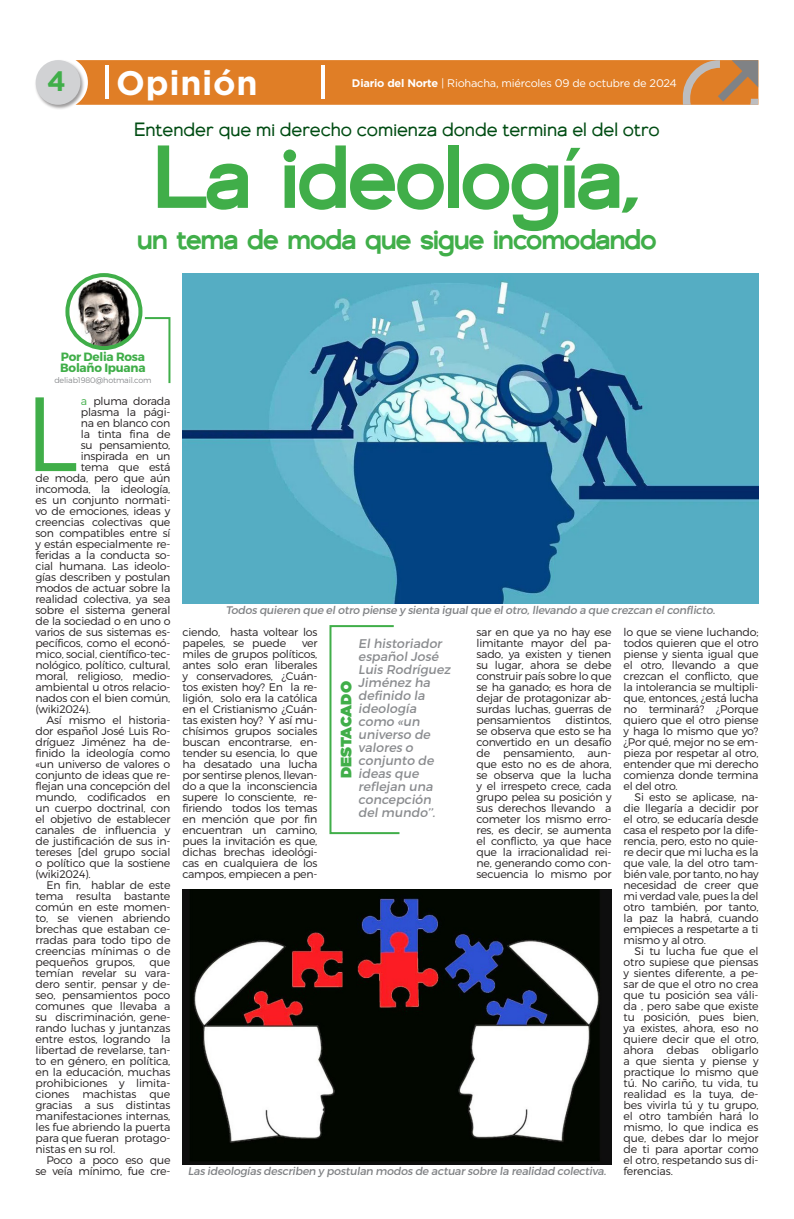
<style>
.page{position:relative;width:794px;height:1219px;background:#fff}
.page>*{position:absolute;margin:0;border:0;box-sizing:border-box;transform-origin:0 0}
.Capitular{font:105.3px "Trueno Lt";color:#40ae49}
.Título_medio_34pt{font:500 88px "Genova";letter-spacing:-.02em;color:#40ae49}
.Capitular-2{font:700 34px "Gotham";letter-spacing:.02em;color:#fff}
.Título_medio_34pt-2{font:500 28.1px "Genova";letter-spacing:-.03em;color:#40ae49}
.Capitular-3{font:700 28px "Gotham";color:#40ae49}
.Antetitulo{font:19px "Genova";color:#004c13}
.Destacado_Segoe_Bold{font:900 15px "Gotham";color:#40ae49}
.Destacado{font:12.6px/13px "Trueno Rg It";color:#8a8c8f}
.Pie_de_foto_Carita{font:12px/11px "Trueno Bd";letter-spacing:-.02em;color:#40ae49}
.Texto{font:11px/11px "Trueno Lt";letter-spacing:-.02em;color:#231f20;text-align:justify}
.Capitular-4{font:11px "Trueno Lt";letter-spacing:-.02em;color:#231f20}
.Pié_de_foto{font:11px "Trueno Rg It";letter-spacing:-.02em;color:#808285}
.Texto-2{font:11px "Gotham";letter-spacing:-.02em;color:#fff}
.Pié_de_foto-2{font:8px "Trueno Lt";letter-spacing:-.02em;color:#8a8c8f}
.s1{font-weight:700}
.s2{color:#40ae49}
</style>
<div class="page">
<svg style="left:85px;top:60px;width:673px;height:45px;background:#dd802c"></svg>
<div style="left:35px;top:59px;width:50px;height:51px;background:#231f20;opacity:.45"></div>
<div style="left:36px;top:60px;width:44px;height:45px;background:#d1d2d4;border-radius:50%"></div>
<hr style="left:105px;top:66px;width:4px;height:33px;background:#fff">
<hr style="left:322px;top:66px;width:3px;height:33px;background:#fff">
<img style="left:70px;top:277px;width:70px;height:71px">
<div style="left:65px;top:273px;width:77px;height:77px;border:4px solid #40ae49;border-radius:50%"></div>
<svg style="left:144px;top:317px;width:27px;height:67px"></svg>
<img style="left:182px;top:273px;width:576px;height:330px">
<img style="left:182px;top:889px;width:429px;height:275px">
<svg style="left:329px;top:625px;width:71px;height:210px"></svg>
<p class="Capitular-2" style="left:116px;top:61px;width:143px">Opinión</p>
<p class="Capitular-3" style="left:47px;top:62px;width:20px">4</p>
<p class="Texto-2" style="left:352px;top:76px;width:326px"><span class="s1">Diario del Norte</span> | Riohacha, miércoles 09 de octubre de 2024</p>
<p class="Antetitulo" style="left:134px;top:119px;width:527px">Entender que mi derecho comienza donde termina el del otro</p>
<p class="Título_medio_34pt" style="left:153px;top:124px;width:488px">La ideología,</p>
<p class="Título_medio_34pt-2" style="left:137px;top:223px;width:521px">un tema de moda que sigue incomodando</p>
<p class="Pie_de_foto_Carita" style="left:60px;top:351px;width:87px">Por Delia Rosa<br>Bolaño Ipuana</p>
<p class="Pié_de_foto-2" style="left:54px;top:375px;width:99px">deliab1980@hotmail.com</p>
<p class="Capitular" style="left:24px;top:369px;width:56px">L</p>
<p class="Capitular-4" style="left:81px;top:394px;width:91px"><span class="s2">a</span> pluma dorada</p>
<p class="Capitular-4" style="left:81px;top:405px;width:91px">plasma la pági-</p>
<p class="Capitular-4" style="left:81px;top:416px;width:91px">na en blanco con</p>
<p class="Capitular-4" style="left:81px;top:427px;width:91px">la tinta fina de</p>
<p class="Capitular-4" style="left:81px;top:438px;width:91px">su pensamiento,</p>
<p class="Capitular-4" style="left:81px;top:449px;width:91px">inspirada en un</p>
<p class="Capitular-4" style="left:81px;top:460px;width:91px">tema que está</p>
<p class="Capitular-4" style="left:35px;top:471px;width:136px">de moda, pero que aún</p>
<p class="Capitular-4" style="left:35px;top:482px;width:136px">incomoda, la ideología,</p>
<p class="Capitular-4" style="left:35px;top:493px;width:136px">es un conjunto normati-</p>
<p class="Capitular-4" style="left:35px;top:504px;width:136px">vo de emociones, ideas y</p>
<p class="Capitular-4" style="left:35px;top:515px;width:136px">creencias colectivas que</p>
<p class="Capitular-4" style="left:35px;top:526px;width:136px">son compatibles entre sí</p>
<p class="Capitular-4" style="left:35px;top:537px;width:136px">y están especialmente re-</p>
<p class="Capitular-4" style="left:35px;top:548px;width:136px">feridas a la conducta so-</p>
<p class="Capitular-4" style="left:35px;top:559px;width:136px">cial humana. Las ideolo-</p>
<p class="Capitular-4" style="left:35px;top:570px;width:136px">gías describen y postulan</p>
<p class="Capitular-4" style="left:35px;top:581px;width:136px">modos de actuar sobre la</p>
<p class="Capitular-4" style="left:35px;top:592px;width:136px">realidad colectiva, ya sea</p>
<p class="Capitular-4" style="left:35px;top:603px;width:136px">sobre el sistema general</p>
<p class="Capitular-4" style="left:35px;top:614px;width:136px">de la sociedad o en uno o</p>
<p class="Capitular-4" style="left:35px;top:625px;width:136px">varios de sus sistemas es-</p>
<p class="Capitular-4" style="left:35px;top:636px;width:136px">pecíficos, como el econó-</p>
<p class="Capitular-4" style="left:35px;top:647px;width:136px">mico, social, científico-tec-</p>
<p class="Capitular-4" style="left:35px;top:658px;width:136px">nológico, político, cultural,</p>
<p class="Capitular-4" style="left:35px;top:669px;width:136px">moral, religioso, medio-</p>
<p class="Capitular-4" style="left:35px;top:680px;width:136px">ambiental u otros relacio-</p>
<p class="Capitular-4" style="left:35px;top:691px;width:136px">nados con el bien común,</p>
<p class="Capitular-4" style="left:35px;top:702px;width:57px">(wiki2024).</p>
<p class="Texto" style="left:35px;top:714px;width:136px;text-indent:11px">Así mismo el historia&shy;dor español José Luis Ro&shy;dríguez Jiménez ha de&shy;finido la ideología como «un universo de valores o conjunto de ideas que re&shy;flejan una concepción del mundo, codificados en un cuerpo doctrinal, con el objetivo de establecer canales de influencia y de justificación de sus in&shy;tereses [del grupo social o político que la sostiene (wiki2024).</p>
<p class="Texto" style="left:35px;top:879px;width:136px;text-indent:11px">En fin, hablar de este tema resulta bastante común en este momen&shy;to, se vienen abriendo brechas que estaban ce&shy;rradas para todo tipo de creencias mínimas o de pequeños grupos,</p>
<p class="Texto" style="left:35px;top:956px;width:136px;text-indent:114px">que temían revelar su vara&shy;dero sentir, pensar y de&shy;seo, pensamientos poco comunes que llevaba a su discriminación, gene&shy;rando luchas y juntanzas entre estos, logrando la libertad de revelarse, tan&shy;to en género, en política, en la educación, muchas prohibiciones y limita&shy;ciones machistas que gracias a sus distintas manifestaciones internas, les fue abriendo la puerta para que fueran protago&shy;nistas en su rol.</p>
<p class="Texto" style="left:35px;top:1154px;width:136px;text-align:right">Poco a poco eso que se veía mínimo, fue cre-</p>
<p class="Pié_de_foto" style="left:226px;top:603px;width:491px">Todos quieren que el otro piense y sienta igual que el otro, llevando a que crezcan el conflicto.</p>
<p class="Texto" style="left:182px;top:626px;width:136px">ciendo, hasta voltear los papeles, se puede</p>
<p class="Texto" style="left:182px;top:637px;width:136px;text-indent:120px">ver miles de grupos políticos, antes solo eran liberales y conservadores, ¿Cuán&shy;tos existen hoy? En la re&shy;ligión, solo era la católica en el Cristianismo ¿Cuán&shy;tas existen hoy? Y así mu&shy;chísimos grupos sociales buscan encontrarse, en&shy;tender su esencia, lo que ha desatado una lucha por sentirse plenos, llevan&shy;do a que la inconsciencia supere lo consciente, re&shy;firiendo todos los temas en mención que por fin encuentran un camino, pues la invitación es que, dichas brechas ideológi&shy;cas en cualquiera de los campos, empiecen a pen-</p>
<p class="Destacado" style="left:358px;top:637px;width:94px">El historiador español José<br>Luis Rodríguez<br>Jiménez ha definido la ideología como «un universo de valores o conjunto de ideas que reflejan una concepción del mundo’’.</p>
<p class="Destacado_Segoe_Bold" style="left:335px;top:778px;width:98px;rotate:-90deg">DESTACADO</p>
<p class="Texto" style="left:476px;top:626px;width:136px">sar en que ya no hay ese limitante mayor del pa&shy;sado, ya existen y tienen su lugar, ahora se debe construir país sobre lo que se ha ganado; es hora de dejar de protagonizar ab&shy;surdas luchas, guerras de pensamientos</p>
<p class="Texto" style="left:476px;top:714px;width:136px;text-indent:89px">distintos, se observa que esto se ha convertido en un desafío de pensamiento, aun&shy;que esto no es de ahora, se observa que la lucha y el irrespeto crece, cada grupo pelea su posición y sus derechos llevando a cometer los mismo erro&shy;res, es decir, se aumenta el conflicto, ya que hace que la irracionalidad rei&shy;ne, generando como con&shy;secuencia lo mismo por</p>
<p class="Pié_de_foto" style="left:188px;top:1164px;width:420px">Las ideologías describen y postulan modos de actuar sobre la realidad colectiva.</p>
<p class="Texto" style="left:623px;top:626px;width:136px">lo que se viene luchando; todos quieren que el otro piense y sienta igual que el otro, llevando a que crezcan el conflicto, que la intolerancia se multipli&shy;que, entonces, ¿está lucha no terminará? ¿Porque quiero que el otro piense y haga lo mismo que yo? ¿Por qué, mejor no se em&shy;pieza por respetar al otro, entender que mi derecho comienza donde termina el del otro.</p>
<p class="Texto" style="left:623px;top:791px;width:136px;text-indent:11px">Si esto se aplicase, na&shy;die llegaría a decidir por el otro, se educaría desde casa el respeto por la dife&shy;rencia, pero, esto no quie&shy;re decir que mi lucha es la que vale, la del otro tam&shy;bién vale, por tanto, no hay necesidad de creer que mi verdad vale, pues la del otro también, por tanto, la paz la habrá, cuando empieces a respetarte a ti mismo y al otro.</p>
<p class="Texto" style="left:623px;top:945px;width:136px;text-indent:11px">Si tu lucha fue que el otro supiese que piensas y sientes diferente, a pe&shy;sar de que el otro no crea que tu posición sea váli&shy;da , pero sabe que existe tu posición, pues bien, ya existes, ahora, eso no quiere decir que el otro, ahora debas obligarlo a que sienta y piense y practique lo mismo que tú. No cariño, tu vida, tu realidad es la tuya, de&shy;bes vivirla tú y tu grupo, el otro también hará lo mismo, lo que indica es que, debes dar lo mejor de ti para aportar como el otro, respetando sus di&shy;ferencias.</p>
</div>
